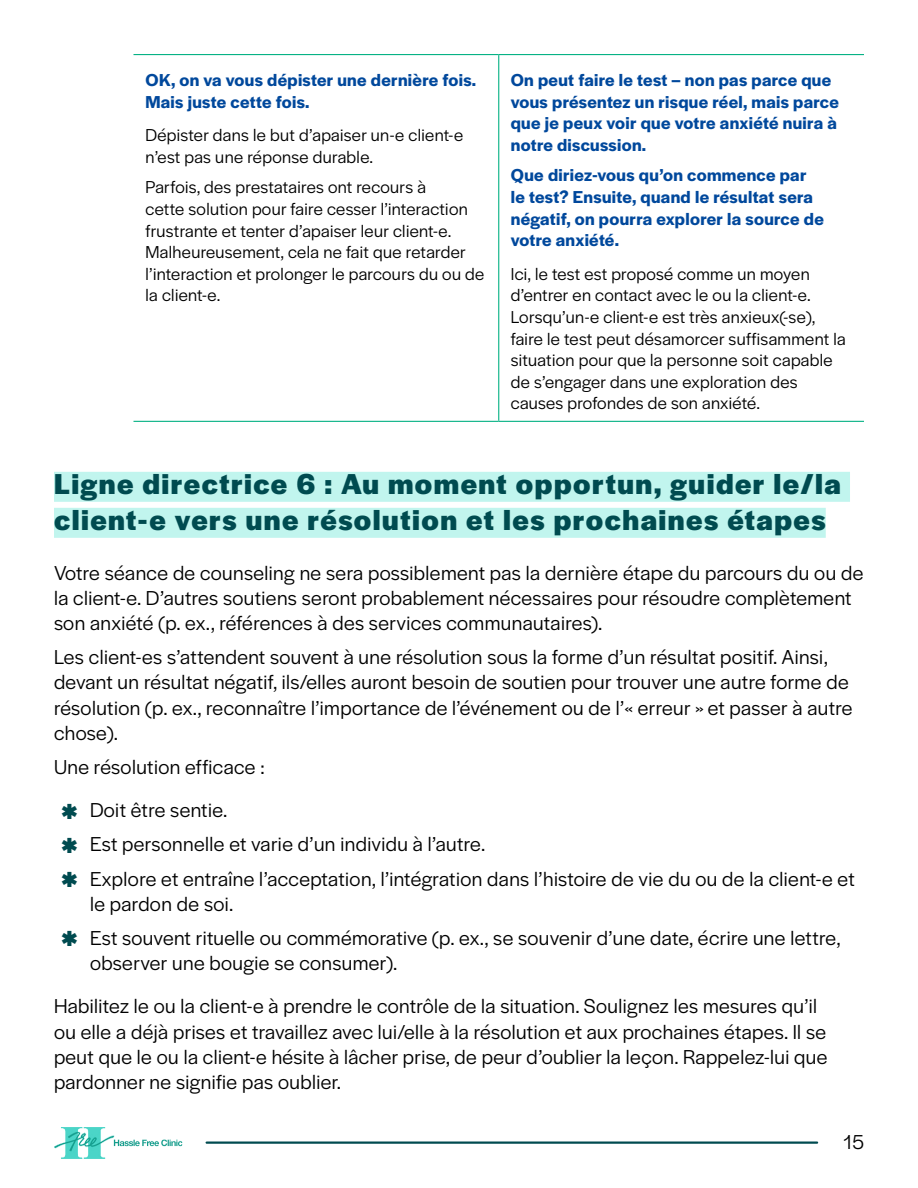
<style>
.page{position:relative;width:918px;height:1188px;background:#fff}
.page>*{position:absolute;margin:0;border:0;box-sizing:border-box;transform-origin:0 0}
.Header_list{font:700 30px/36px "Halyard Display";letter-spacing:.05em;color:#004b50}
.Body{font:21px/25.2px "Halyard Display";letter-spacing:.02em;color:#000}
.Body_12{font:18px/21.6px "Halyard Display";letter-spacing:.02em;color:#000}
.Blue_body_12{font:600 18px/21.6px "Halyard Display";letter-spacing:.02em;color:#00489c}
</style>
<div class="page">
<hr style="left:207px;top:1142px;width:610px;height:2px;background:#004b50">
<img style="left:54px;top:1127px;width:129px;height:32px">
<hr style="left:499px;top:54px;width:365px;height:1px;background:#07b285">
<hr style="left:499px;top:421px;width:365px;height:1px;background:#07b285">
<hr style="left:134px;top:54px;width:365px;height:1px;background:#07b285">
<hr style="left:134px;top:421px;width:365px;height:1px;background:#07b285">
<hr style="left:498px;top:55px;width:1px;height:366px;background:#07b285">
<div style="left:54px;top:472px;width:796px;height:30px;background:#c1f5ee"></div>
<div style="left:54px;top:508px;width:772px;height:30px;background:#c1f5ee"></div>
<p class="Blue_body_12" style="left:146px;top:68px;width:331px">OK, on va vous dépister une dernière fois.<br>Mais juste cette fois.</p>
<p class="Body_12" style="left:146px;top:123px;width:319px">Dépister dans le but d’apaiser un-e client-e n’est pas une réponse durable.</p>
<p class="Body_12" style="left:146px;top:176px;width:340px">Parfois, des prestataires ont recours à<br>cette solution pour faire cesser l’interaction frustrante et tenter d’apaiser leur client-e.<br>Malheureusement, cela ne fait que retarder l’interaction et prolonger le parcours du ou de la client-e.</p>
<p class="Blue_body_12" style="left:511px;top:68px;width:330px">On peut faire le test – non pas parce que vous présentez un risque réel, mais parce que je peux voir que votre anxiété nuira à notre discussion.</p>
<p class="Blue_body_12" style="left:511px;top:164px;width:315px">Que diriez-vous qu’on commence par le test? Ensuite, quand le résultat sera négatif, on pourra explorer la source de votre anxiété.</p>
<p class="Body_12" style="left:511px;top:262px;width:336px">Ici, le test est proposé comme un moyen d’entrer en contact avec le ou la client-e.<br>Lorsqu’un-e client-e est très anxieux(-se), faire le test peut désamorcer suffisamment la situation pour que la personne soit capable de s’engager dans une exploration des causes profondes de son anxiété.</p>
<p class="Header_list" style="left:54px;top:465px;width:788px">Ligne directrice 6 : Au moment opportun, guider le/la client-e vers une résolution et les prochaines étapes</p>
<p class="Body" style="left:54px;top:559px;width:811px">Votre séance de counseling ne sera possiblement pas la dernière étape du parcours du ou de la client-e. D’autres soutiens seront probablement nécessaires pour résoudre complètement son anxiété (p. ex., références à des services communautaires).</p>
<p class="Body" style="left:54px;top:643px;width:800px">Les client-es s’attendent souvent à une résolution sous la forme d’un résultat positif. Ainsi, devant un résultat négatif, ils/elles auront besoin de soutien pour trouver une autre forme de résolution (p. ex., reconnaître l’importance de l’événement ou de l’« erreur » et passer à autre chose).</p>
<p class="Body" style="left:54px;top:753px;width:212px">Une résolution efficace :</p>
<p class="Body" style="left:90px;top:796px;width:139px">Doit être sentie.</p>
<p class="Body" style="left:90px;top:831px;width:397px">Est personnelle et varie d’un individu à l’autre.</p>
<p class="Body" style="left:90px;top:865px;width:766px">Explore et entraîne l’acceptation, l’intégration dans l’histoire de vie du ou de la client-e et le pardon de soi.</p>
<p class="Body" style="left:90px;top:924px;width:752px">Est souvent rituelle ou commémorative (p. ex., se souvenir d’une date, écrire une lettre, observer une bougie se consumer).</p>
<p class="Body" style="left:54px;top:993px;width:775px">Habilitez le ou la client-e à prendre le contrôle de la situation. Soulignez les mesures qu’il ou elle a déjà prises et travaillez avec lui/elle à la résolution et aux prochaines étapes. Il se peut que le ou la client-e hésite à lâcher prise, de peur d’oublier la leçon. Rappelez-lui que pardonner ne signifie pas oublier.</p>
<p class="Body" style="left:843px;top:1128px;width:22px">15</p>
</div>
